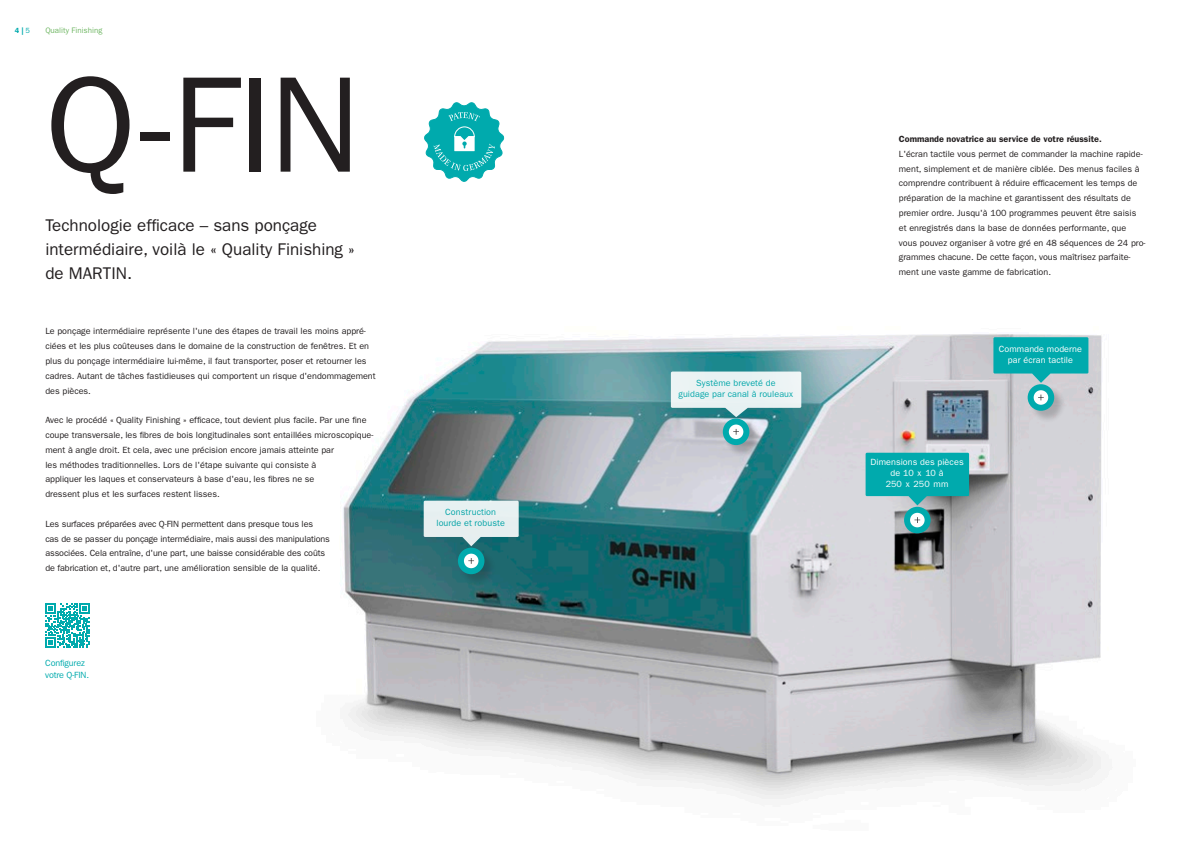
<style>
.page{position:relative;width:1191px;height:842px;background:#fff}
.page>*{position:absolute;margin:0;border:0;box-sizing:border-box;transform-origin:0 0}
.t1{font:137px "ITC Franklin Gothic Std";color:#231f20}
.t2{font:17px/24px "ITC Franklin Gothic Std";color:#231f20}
.t3{font:9px/14.8px "ITC Franklin Gothic Std";color:#231f20}
.t4{font:9px/10.8px "ITC Franklin Gothic Std";letter-spacing:.005em;color:#00aaad;text-align:center}
.t5{font:9px/10.8px "ITC Franklin Gothic Std";letter-spacing:.01em;color:#fff;text-align:center}
.t6{font:600 9px "ITC Franklin Gothic Std";color:#231f20}
.t7{font:9px/11.7px "ITC Franklin Gothic Std";letter-spacing:-.015em;color:#00aaad}
.t8{font:8px "ITC Franklin Gothic Std";color:#70b764}
.t9{font:600 7.5px "ITC Franklin Gothic Std";color:#00aaad}
.s1{font-weight:400}
</style>
<div class="page">
<img style="left:343px;top:334px;width:759px;height:465px">
<svg style="left:424px;top:501px;width:95px;height:45px;background:#c1d6d8"></svg>
<div style="left:458px;top:548px;width:38px;height:38px;background:#231f20;opacity:.15"></div>
<div style="left:459px;top:549px;width:38px;height:38px;background:#231f20;opacity:.1"></div>
<div style="left:461px;top:551px;width:20px;height:20px;background:#fff;border-radius:50%"></div>
<div style="left:458px;top:548px;width:26px;height:26px;border:6px solid #00aaad;border-radius:50%"></div>
<svg style="left:468px;top:558px;width:6px;height:6px"></svg>
<svg style="left:993px;top:337px;width:95px;height:46px;background:#28b0b4"></svg>
<div style="left:1028px;top:385px;width:37px;height:37px;background:#d3ced3"></div>
<div style="left:1029px;top:386px;width:37px;height:37px;background:#231f20;opacity:.1"></div>
<svg style="left:1030px;top:387px;width:21px;height:21px"></svg>
<div style="left:1027px;top:384px;width:27px;height:27px;border:6px solid #00aaad;border-radius:50%"></div>
<svg style="left:1038px;top:395px;width:5px;height:5px"></svg>
<svg style="left:865px;top:453px;width:104px;height:52px;background:#1cabae"></svg>
<div style="left:904px;top:507px;width:38px;height:38px;background:#231f20;opacity:.15"></div>
<div style="left:905px;top:508px;width:38px;height:38px;background:#231f20;opacity:.1"></div>
<div style="left:907px;top:510px;width:20px;height:20px;background:#fff;border-radius:50%"></div>
<div style="left:904px;top:507px;width:26px;height:26px;border:6px solid #00aaad;border-radius:50%"></div>
<svg style="left:914px;top:517px;width:6px;height:6px"></svg>
<svg style="left:671px;top:372px;width:130px;height:45px;background:#c4dcde"></svg>
<div style="left:723px;top:419px;width:38px;height:38px;background:#231f20;opacity:.15"></div>
<div style="left:724px;top:420px;width:38px;height:38px;background:#231f20;opacity:.1"></div>
<svg style="left:726px;top:421px;width:20px;height:21px"></svg>
<div style="left:723px;top:418px;width:26px;height:27px;border:6px solid #00aaad;border-radius:50%"></div>
<svg style="left:733px;top:429px;width:6px;height:6px"></svg>
<svg style="left:424px;top:102px;width:80px;height:80px"></svg>
<svg style="left:45px;top:603px;width:44px;height:44px"></svg>
<p class="t9" style="left:15px;top:26px;width:17px">4 | <span class="s1">5</span></p>
<p class="t8" style="left:45px;top:26px;width:58px">Quality Finishing</p>
<h1 class="t1" style="left:45px;top:46px;width:317px">Q-FIN</h1>
<h2 class="t2" style="left:45px;top:213px;width:311px">Technologie efficace – sans ponçage intermédiaire, voilà le « Quality Finishing » de MARTIN.</h2>
<p class="t3" style="left:45px;top:324px;width:332px">Le ponçage intermédiaire représente l'une des étapes de travail les moins appré&shy;ciées et les plus coûteuses dans le domaine de la construction de fenêtres. Et en plus du ponçage intermédiaire lui-même, il faut transporter, poser et retourner les cadres. Autant de tâches fastidieuses qui comportent un risque d'endommagement des pièces.</p>
<p class="t3" style="left:45px;top:413px;width:330px">Avec le procédé « Quality Finishing » efficace, tout devient plus facile. Par une fine coupe transversale, les fibres de bois longitudinales sont entaillées microscopique&shy;ment à angle droit. Et cela, avec une précision encore jamais atteinte par<br>les méthodes traditionnelles. Lors de l'étape suivante qui consiste à<br>appliquer les laques et conservateurs à base d'eau, les fibres ne se<br>dressent plus et les surfaces restent lisses.</p>
<p class="t3" style="left:45px;top:516px;width:286px">Les surfaces préparées avec Q-FIN permettent dans presque tous les<br>cas de se passer du ponçage intermédiaire, mais aussi des manipulations associées. Cela entraîne, d'une part, une baisse considérable des coûts de fabrication et, d'autre part, une amélioration sensible de la qualité.</p>
<p class="t7" style="left:45px;top:657px;width:45px">Configurez votre Q-FIN.</p>
<p class="t4" style="left:436px;top:507px;width:70px">Construction lourde et robuste</p>
<p class="t4" style="left:678px;top:378px;width:116px">Système breveté de<br>guidage par canal à rouleaux</p>
<p class="t6" style="left:899px;top:134px;width:204px">Commande novatrice au service de votre réussite.</p>
<p class="t3" style="left:899px;top:146px;width:248px">L'écran tactile vous permet de commander la machine rapide&shy;ment, simplement et de manière ciblée. Des menus faciles à comprendre contribuent à réduire efficacement les temps de préparation de la machine et garantissent des résultats de premier ordre. Jusqu'à 100 programmes peuvent être saisis et enregistrés dans la base de données performante, que vous pouvez organiser à votre gré en 48 séquences de 24 pro&shy;grammes chacune. De cette façon, vous maîtrisez parfaite&shy;ment une vaste gamme de fabrication.</p>
<p class="t5" style="left:998px;top:343px;width:85px">Commande moderne par écran tactile</p>
<p class="t5" style="left:870px;top:457px;width:95px">Dimensions des pièces de 10 x 10 à<br>250 x 250 mm</p>
</div>
